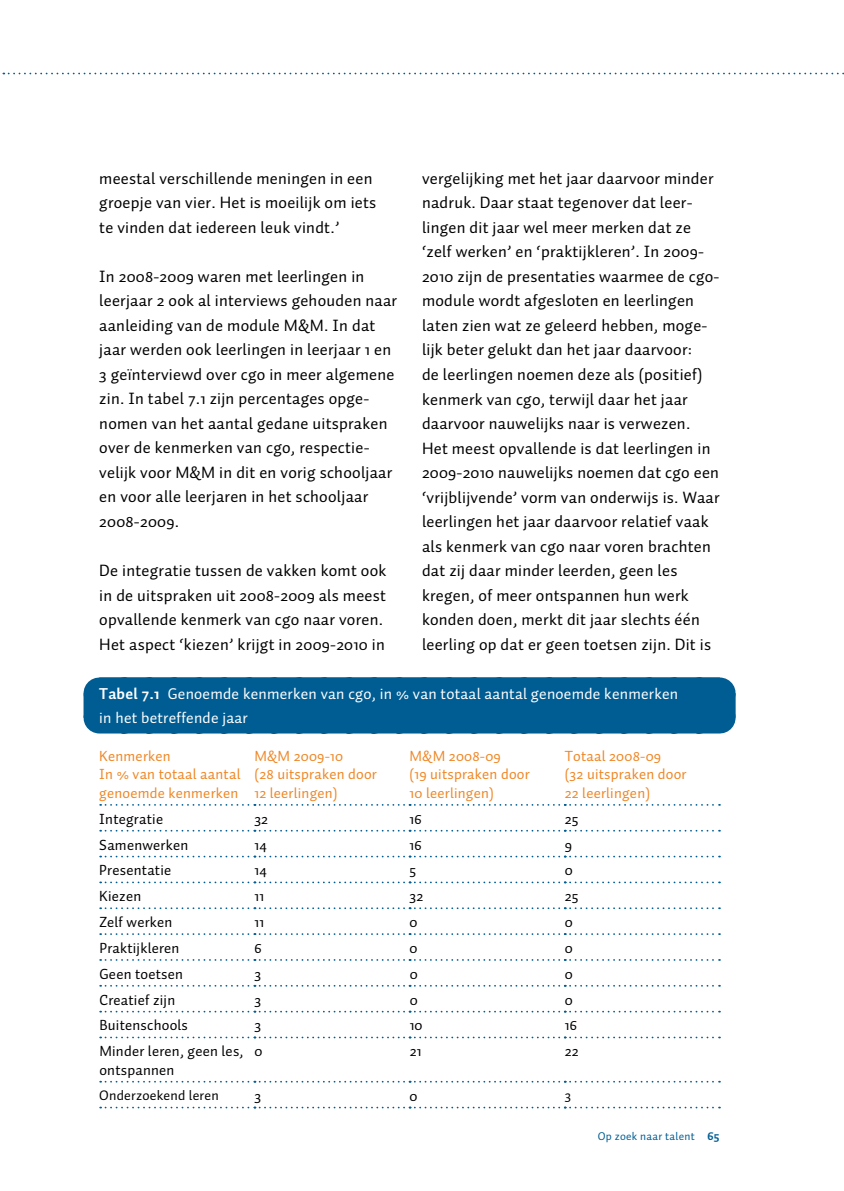
<style>
.page{position:relative;width:844px;height:1191px;background:#fff}
.page>*{position:absolute;margin:0;border:0;box-sizing:border-box;transform-origin:0 0}
.t1{font:16.62px/24.5px "Auto 1";letter-spacing:.015em;color:#000}
.t2{font:15.75px/24.5px "Auto 1";letter-spacing:.015em;color:#fff}
.t3{font:14.88px/18.4px "Auto 1";letter-spacing:.015em;color:#000}
.t4{font:14.88px/18.4px "Auto 1";letter-spacing:.015em;color:#ef8726}
.t5{font:14px "Auto 1";letter-spacing:.015em;color:#000}
.t6{font:11.38px "Auto 1";letter-spacing:.025em;color:#005d93}
.s1{font-weight:700}
.s2{font-weight:700;font-size:12.25px}
</style>
<div class="page">
<svg style="left:3px;top:73px;width:841px;height:1px"></svg>
<div style="left:83px;top:693px;width:652px;height:24px;background:#005d93"></div>
<div style="left:99px;top:677px;width:620px;height:56px;background:#005d93"></div>
<svg style="left:100px;top:804px;width:619px;height:1px"></svg>
<svg style="left:100px;top:830px;width:619px;height:1px"></svg>
<svg style="left:100px;top:855px;width:619px;height:2px"></svg>
<svg style="left:100px;top:881px;width:619px;height:2px"></svg>
<svg style="left:100px;top:907px;width:619px;height:2px"></svg>
<svg style="left:100px;top:933px;width:619px;height:2px"></svg>
<svg style="left:100px;top:959px;width:619px;height:1px"></svg>
<svg style="left:100px;top:985px;width:619px;height:1px"></svg>
<svg style="left:100px;top:1010px;width:619px;height:2px"></svg>
<svg style="left:100px;top:1036px;width:619px;height:2px"></svg>
<svg style="left:100px;top:1080px;width:619px;height:2px"></svg>
<svg style="left:100px;top:1106px;width:619px;height:2px"></svg>
<p class="t1" style="left:99px;top:166px;width:278px">meestal verschillende meningen in een groepje van vier. Het is moeilijk om iets te vinden dat iedereen leuk vindt.’</p>
<p class="t1" style="left:99px;top:264px;width:299px">In 2008-2009 waren met leerlingen in leerjaar 2 ook al interviews gehouden naar aanleiding van de module M&amp;M. In dat jaar werden ook leerlingen in leerjaar 1 en 3 geïnterviewd over cgo in meer algemene zin. In tabel 7.1 zijn percentages opge&shy;nomen van het aantal gedane uitspraken over de kenmerken van cgo, respectie&shy;velijk voor M&amp;M in dit en vorig schooljaar en voor alle leerjaren in het schooljaar 2008-2009.</p>
<p class="t1" style="left:99px;top:558px;width:288px">De integratie tussen de vakken komt ook in de uitspraken uit 2008-2009 als meest opvallende kenmerk van cgo naar voren.<br>Het aspect ‘kiezen’ krijgt in 2009-2010 in</p>
<p class="t1" style="left:422px;top:166px;width:299px">vergelijking met het jaar daarvoor minder nadruk. Daar staat tegenover dat leer&shy;lingen dit jaar wel meer merken dat ze ‘zelf werken’ en ‘praktijkleren’. In 2009- 2010 zijn de presentaties waarmee de cgo&shy;module wordt afgesloten en leerlingen laten zien wat ze geleerd hebben, moge&shy;lijk beter gelukt dan het jaar daarvoor:<br>de leerlingen noemen deze als (positief) kenmerk van cgo, terwijl daar het jaar daarvoor nauwelijks naar is verwezen.<br>Het meest opvallende is dat leerlingen in 2009-2010 nauwelijks noemen dat cgo een ‘vrijblijvende’ vorm van onderwijs is. Waar leerlingen het jaar daarvoor relatief vaak als kenmerk van cgo naar voren brachten dat zij daar minder leerden, geen les kregen, of meer ontspannen hun werk konden doen, merkt dit jaar slechts één leerling op dat er geen toetsen zijn. Dit is</p>
<p class="t2" style="left:99px;top:680px;width:580px"><span class="s1">Tabel 7.1</span> Genoemde kenmerken van cgo, in % van totaal aantal genoemde kenmerken in het betreffende jaar</p>
<p class="t4" style="left:99px;top:746px;width:143px">Kenmerken<br>In % van totaal aantal genoemde kenmerken</p>
<p class="t4" style="left:254px;top:746px;width:124px">M&amp;M 2009-10<br>(28 uitspraken door<br>12 leerlingen)</p>
<p class="t4" style="left:409px;top:746px;width:122px">M&amp;M 2008-09<br>(19 uitspraken door<br>10 leerlingen)</p>
<p class="t4" style="left:564px;top:746px;width:123px">Totaal 2008-09<br>(32 uitspraken door<br>22 leerlingen)</p>
<p class="t3" style="left:99px;top:809px;width:65px">Integratie</p>
<p class="t3" style="left:254px;top:809px;width:15px">32</p>
<p class="t3" style="left:409px;top:809px;width:14px">16</p>
<p class="t3" style="left:564px;top:809px;width:15px">25</p>
<p class="t3" style="left:99px;top:835px;width:90px">Samenwerken</p>
<p class="t3" style="left:254px;top:835px;width:14px">14</p>
<p class="t3" style="left:409px;top:835px;width:14px">16</p>
<p class="t3" style="left:564px;top:835px;width:9px">9</p>
<p class="t3" style="left:99px;top:861px;width:73px">Presentatie</p>
<p class="t3" style="left:254px;top:861px;width:14px">14</p>
<p class="t3" style="left:409px;top:861px;width:8px">5</p>
<p class="t3" style="left:564px;top:861px;width:9px">0</p>
<p class="t3" style="left:99px;top:886px;width:43px">Kiezen</p>
<p class="t3" style="left:254px;top:886px;width:11px">11</p>
<p class="t3" style="left:409px;top:886px;width:15px">32</p>
<p class="t3" style="left:564px;top:886px;width:15px">25</p>
<p class="t3" style="left:99px;top:912px;width:75px">Zelf werken</p>
<p class="t3" style="left:254px;top:912px;width:11px">11</p>
<p class="t3" style="left:409px;top:912px;width:9px">0</p>
<p class="t3" style="left:564px;top:912px;width:9px">0</p>
<p class="t3" style="left:99px;top:938px;width:82px">Praktijkleren</p>
<p class="t3" style="left:254px;top:938px;width:9px">6</p>
<p class="t3" style="left:409px;top:938px;width:9px">0</p>
<p class="t3" style="left:564px;top:938px;width:9px">0</p>
<p class="t3" style="left:99px;top:964px;width:85px">Geen toetsen</p>
<p class="t3" style="left:254px;top:964px;width:8px">3</p>
<p class="t3" style="left:409px;top:964px;width:9px">0</p>
<p class="t3" style="left:564px;top:964px;width:9px">0</p>
<p class="t3" style="left:99px;top:990px;width:77px">Creatief zijn</p>
<p class="t3" style="left:254px;top:990px;width:8px">3</p>
<p class="t3" style="left:409px;top:990px;width:9px">0</p>
<p class="t3" style="left:564px;top:990px;width:9px">0</p>
<p class="t3" style="left:99px;top:1016px;width:90px">Buitenschools</p>
<p class="t3" style="left:254px;top:1016px;width:8px">3</p>
<p class="t3" style="left:409px;top:1016px;width:14px">10</p>
<p class="t3" style="left:564px;top:1016px;width:14px">16</p>
<p class="t3" style="left:99px;top:1041px;width:146px">Minder leren, geen les, ontspannen</p>
<p class="t3" style="left:254px;top:1041px;width:9px">0</p>
<p class="t3" style="left:409px;top:1041px;width:13px">21</p>
<p class="t3" style="left:564px;top:1041px;width:15px">22</p>
<p class="t5" style="left:99px;top:1086px;width:121px">Onderzoekend leren</p>
<p class="t3" style="left:254px;top:1086px;width:8px">3</p>
<p class="t3" style="left:409px;top:1086px;width:9px">0</p>
<p class="t5" style="left:564px;top:1086px;width:8px">3</p>
<p class="t6" style="left:597px;top:1128px;width:123px">Op zoek naar talent <span class="s2">65</span></p>
</div>
